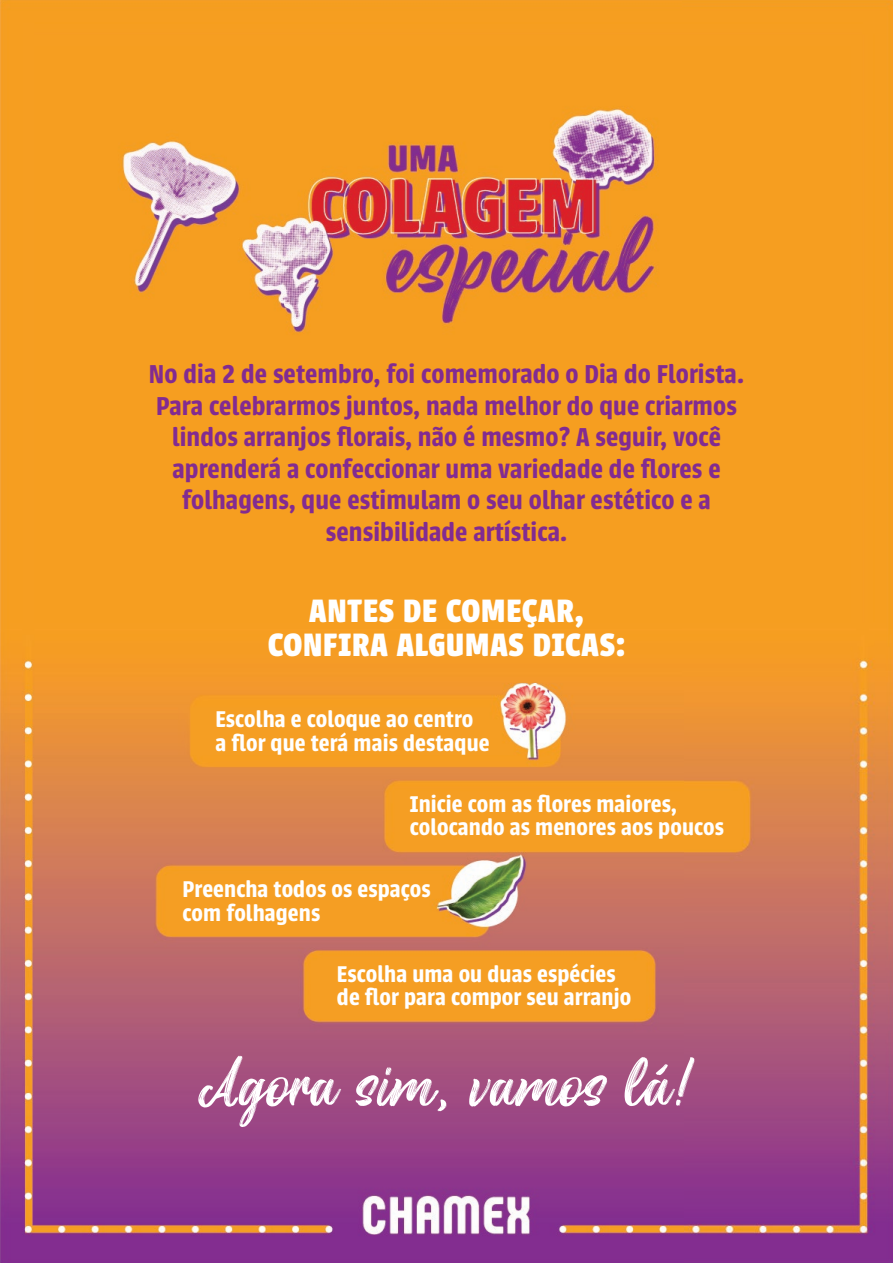
<style>
.page{position:relative;width:893px;height:1263px;background:#fff}
.page>*{position:absolute;margin:0;border:0;box-sizing:border-box;transform-origin:0 0}
.t1{font:700 35.55px/34px "Urbana";letter-spacing:.025em;color:#fff;text-align:center}
.t2{font:600 28.5px/31.5px "Urbana";letter-spacing:.005em;color:#822b91;text-align:center}
.t3{font:600 25.05px/23.7px "Urbana";letter-spacing:.005em;color:#fff}
</style>
<div class="page">
<img style="left:0;top:0;width:682px;height:683px">
<img style="left:682px;top:0;width:211px;height:1263px">
<img style="left:0;top:683px;width:684px;height:580px">
<svg style="left:198px;top:1056px;width:143px;height:71px"></svg>
<svg style="left:356px;top:1067px;width:91px;height:44px"></svg>
<svg style="left:469px;top:1075px;width:138px;height:31px"></svg>
<svg style="left:625px;top:1057px;width:70px;height:49px"></svg>
<p class="t2" style="left:149px;top:359px;width:596px">No dia 2 de setembro, foi comemorado o Dia do Florista.<br>Para celebrarmos juntos, nada melhor do que criarmos lindos arranjos florais, não é mesmo? A seguir, você aprenderá a confeccionar uma variedade de flores e folhagens, que estimulam o seu olhar estético e a sensibilidade artística.</p>
<p class="t1" style="left:268px;top:594px;width:358px">ANTES DE COMEÇAR,<br>CONFIRA ALGUMAS DICAS:</p>
<p class="t3" style="left:215px;top:708px;width:276px">Escolha e coloque ao centro a flor que terá mais destaque</p>
<p class="t3" style="left:410px;top:792px;width:316px">Inicie com as flores maiores, colocando as menores aos poucos</p>
<p class="t3" style="left:183px;top:878px;width:250px">Preencha todos os espaços com folhagens</p>
<p class="t3" style="left:337px;top:962px;width:296px">Escolha uma ou duas espécies de flor para compor seu arranjo</p>
</div>
